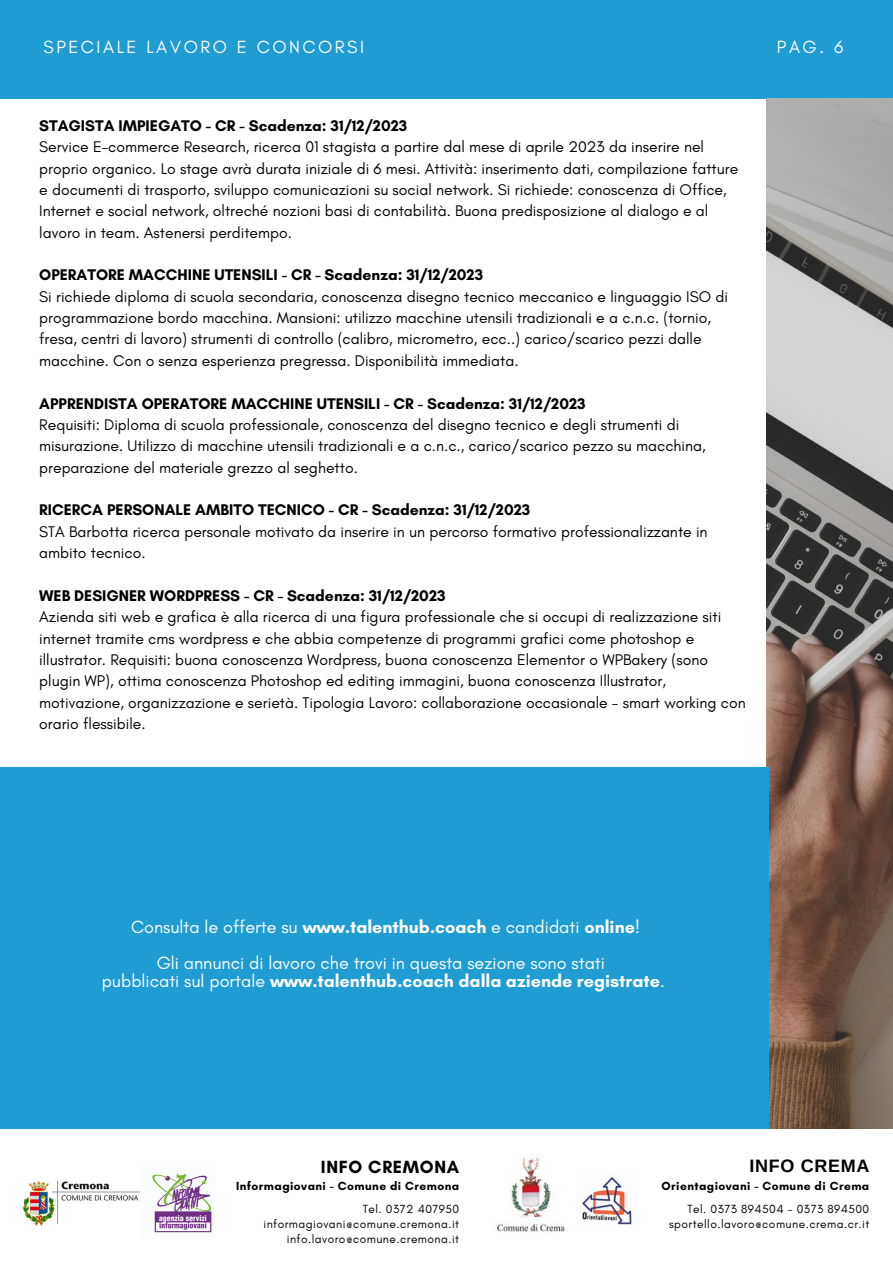
<style>
.page{position:relative;width:893px;height:1264px;background:#fff}
.page>*{position:absolute;margin:0;border:0;box-sizing:border-box;transform-origin:0 0}
.t1{font:18px "Glacial Indifference";color:#fff}
.t2{font:700 18px "Glacial Indifference";color:#fff}
.t3{font:18px "Glacial Indifference";letter-spacing:.14em;color:#fff}
.t4{font:700 18px "Glacial Indifference";letter-spacing:.035em;color:#000}
.t5{font:700 18px "Arimo";letter-spacing:.035em;color:#000}
.t6{font:15.75px/21.3px "Glacial Indifference";color:#000}
.t7{font:700 15.75px "Glacial Indifference";color:#000}
.t8{font:12px "Glacial Indifference";letter-spacing:.035em;color:#000}
.t9{font:700 12px "Glacial Indifference";letter-spacing:.035em;color:#000}
.s1{font-weight:700}
.s2{font-weight:400}
</style>
<div class="page">
<div style="left:0;top:0;width:892px;height:98px;background:#1f9cd1"></div>
<img style="left:766px;top:98px;width:126px;height:1030px">
<img style="left:496px;top:1156px;width:69px;height:76px">
<img style="left:139px;top:1173px;width:73px;height:60px">
<img style="left:23px;top:1180px;width:116px;height:45px">
<img style="left:582px;top:1177px;width:50px;height:48px">
<div style="left:0;top:767px;width:768px;height:361px;background:#1f9cd1"></div>
<p class="t3" style="left:44px;top:36px;width:322px">SPECIALE LAVORO E CONCORSI</p>
<p class="t1" style="left:777px;top:36px;width:68px">PAG. 6</p>
<p class="t7" style="left:39px;top:116px;width:369px">STAGISTA IMPIEGATO - CR - Scadenza: 31/12/2023</p>
<p class="t6" style="left:39px;top:136px;width:700px">Service E-commerce Research, ricerca 01 stagista a partire dal mese di aprile 2023 da inserire nel proprio organico. Lo stage avrà durata iniziale di 6 mesi. Attività: inserimento dati, compilazione fatture e documenti di trasporto, sviluppo comunicazioni su social network. Si richiede: conoscenza di Office, Internet e social network, oltreché nozioni basi di contabilità. Buona predisposizione al dialogo e al lavoro in team. Astenersi perditempo.</p>
<p class="t7" style="left:39px;top:265px;width:445px">OPERATORE MACCHINE UTENSILI - CR - Scadenza: 31/12/2023</p>
<p class="t6" style="left:39px;top:285px;width:690px">Si richiede diploma di scuola secondaria, conoscenza disegno tecnico meccanico e linguaggio ISO di programmazione bordo macchina. Mansioni: utilizzo macchine utensili tradizionali e a c.n.c. (tornio, fresa, centri di lavoro) strumenti di controllo (calibro, micrometro, ecc..) carico/scarico pezzi dalle macchine. Con o senza esperienza pregressa. Disponibilità immediata.</p>
<p class="t7" style="left:39px;top:393px;width:548px">APPRENDISTA OPERATORE MACCHINE UTENSILI - CR - Scadenza: 31/12/2023</p>
<p class="t6" style="left:39px;top:414px;width:668px">Requisiti: Diploma di scuola professionale, conoscenza del disegno tecnico e degli strumenti di misurazione. Utilizzo di macchine utensili tradizionali e a c.n.c., carico/scarico pezzo su macchina, preparazione del materiale grezzo al seghetto.</p>
<p class="t7" style="left:39px;top:500px;width:492px">RICERCA PERSONALE AMBITO TECNICO - CR - Scadenza: 31/12/2023</p>
<p class="t6" style="left:39px;top:520px;width:669px">STA Barbotta ricerca personale motivato da inserire in un percorso formativo professionalizzante in ambito tecnico.</p>
<p class="t7" style="left:39px;top:586px;width:408px">WEB DESIGNER WORDPRESS - CR - Scadenza: 31/12/2023</p>
<p class="t6" style="left:39px;top:606px;width:708px">Azienda siti web e grafica è alla ricerca di una figura professionale che si occupi di realizzazione siti internet tramite cms wordpress e che abbia competenze di programmi grafici come photoshop e illustrator. Requisiti: buona conoscenza Wordpress, buona conoscenza Elementor o WPBakery (sono plugin WP), ottima conoscenza Photoshop ed editing immagini, buona conoscenza Illustrator, motivazione, organizzazione e serietà. Tipologia Lavoro: collaborazione occasionale - smart working con orario flessibile.</p>
<p class="t1" style="left:131px;top:915px;width:511px">Consulta le offerte su <span class="s1">www.talenthub.coach</span> e candidati <span class="s1">online</span>!</p>
<p class="t1" style="left:157px;top:951px;width:449px">Gli annunci di lavoro che trovi in questa sezione sono stati</p>
<p class="t2" style="left:102px;top:969px;width:564px"><span class="s2">pubblicati sul portale</span> www.talenthub.coach dalla aziende registrate<span class="s2">.</span></p>
<p class="t4" style="left:321px;top:1155px;width:140px">INFO CREMONA</p>
<p class="t5" style="left:749px;top:1155px;width:121px">INFO CREMA</p>
<p class="t9" style="left:236px;top:1178px;width:225px">Informagiovani - Comune di Cremona</p>
<p class="t8" style="left:363px;top:1201px;width:98px">Tel. 0372 407950</p>
<p class="t8" style="left:263px;top:1216px;width:197px">informagiovani@comune.cremona.it</p>
<p class="t8" style="left:287px;top:1231px;width:174px">info.lavoro@comune.cremona.it</p>
<p class="t9" style="left:661px;top:1178px;width:209px">Orientagiovani - Comune di Crema</p>
<p class="t8" style="left:687px;top:1201px;width:183px">Tel. 0373 894504 - 0373 894500</p>
<p class="t8" style="left:669px;top:1216px;width:202px">sportello.lavoro@comune.crema.cr.it</p>
</div>
